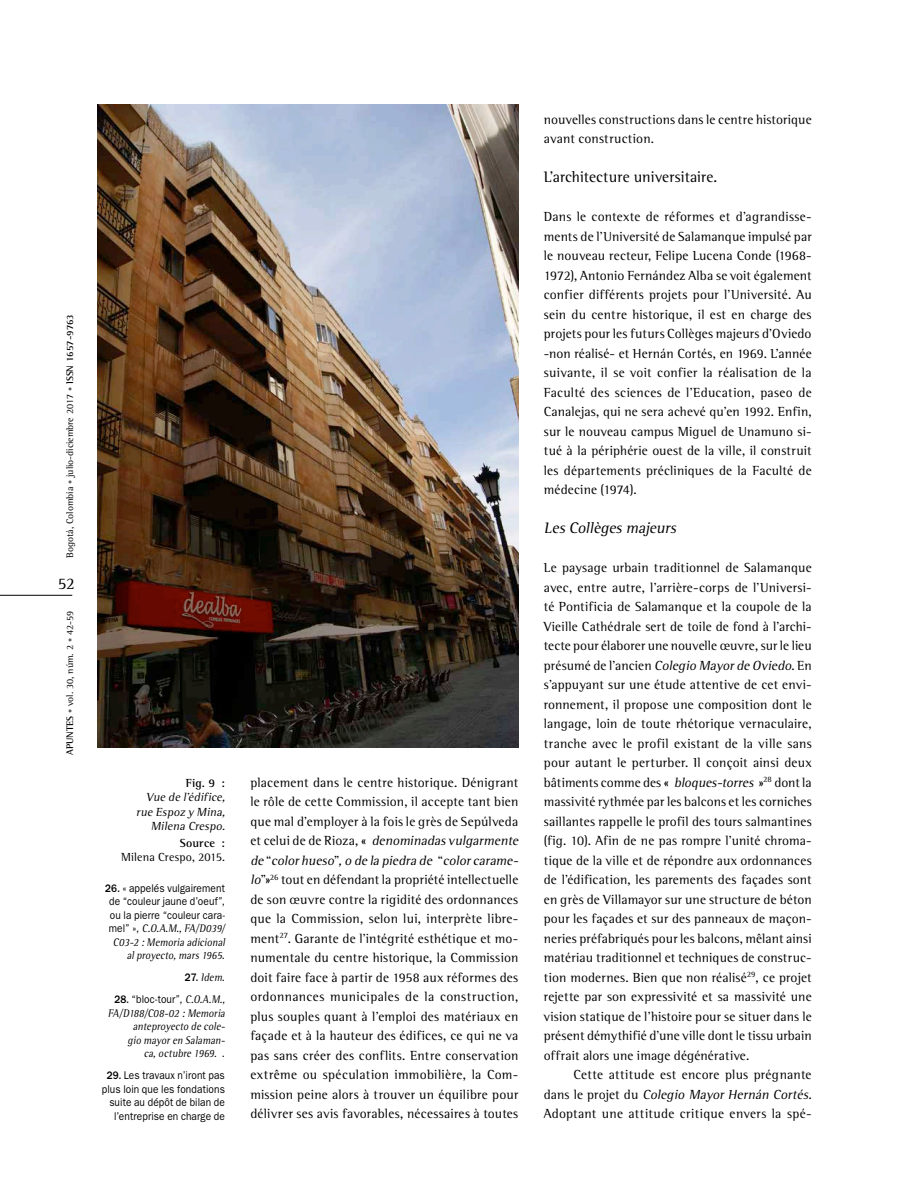
<style>
.page{position:relative;width:918px;height:1188px;background:#fff}
.page>*{position:absolute;margin:0;border:0;box-sizing:border-box;transform-origin:0 0}
.t1{font:16.5px "Agfa Rotis Semi Serif";color:#000}
.Subtitulo{font:15.75px "Agfa Rotis Semi Serif";letter-spacing:.01em;color:#000}
.Subtítulo_2{font:italic 15.75px "Agfa Rotis Semi Serif";color:#000}
.Body_Inicio{font:13.5px/19.5px "Agfa Rotis Semi Serif";letter-spacing:.01em;color:#000;text-align:justify}
.Body_Text{font:13.5px/19.5px "Agfa Rotis Semi Serif";letter-spacing:.015em;color:#000}
.Pie_de_Foto_Texto{font:italic 12px/14.4px "Agfa Rotis Semi Serif";color:#000;text-align:right}
.Pie_de_Foto_Texto_Fu{font:12px "Agfa Rotis Semi Serif";letter-spacing:.015em;color:#000}
.Pie_de_Foto_Subtítul{font:700 12px "Agfa Rotis Semi Serif";letter-spacing:.015em;color:#000}
.Pie_de_Página{font:11.25px/13.5px "ITC Franklin Gothic Std";letter-spacing:.01em;color:#000;text-align:right;scale:.9 1}
.Pie_de_Página-2{font:italic 11.25px/13.5px "Agfa Rotis Semi Serif";color:#000;text-align:right;scale:.9 1}
.t2{font:9.75px "Agfa Rotis Semi Serif";color:#000}
.s1{font-size:8.25px;color:#636466}
.s2{font-weight:700}
.s3{font-weight:500}
.s4{font-family:"Agfa Rotis Semi Serif";font-style:italic}
.s5{font-family:"ITC Franklin Gothic Std";font-weight:500;font-style:normal}
.s6{font-family:"ITC Franklin Gothic Std";font-style:normal}
.s7{font-style:italic}
</style>
<div class="page">
<hr style="left:0;top:595px;width:72px;height:1px;background:#000">
<img style="left:98px;top:104px;width:420px;height:644px">
<p class="t2" style="left:64px;top:558px;width:245px;rotate:-90deg">Bogotá, Colombia <span class="s1">•</span> julio-diciembre 2017 <span class="s1">•</span> <span class="s2">ISSN 1657-9763</span></p>
<p class="t1" style="left:58px;top:574px;width:18px">52</p>
<p class="t2" style="left:64px;top:755px;width:145px;rotate:-90deg"><span class="s2">APUNTES</span> <span class="s1">•</span> vol. 30, núm. 2 <span class="s1">•</span> 42-59</p>
<p class="Pie_de_Foto_Subtítul" style="left:186px;top:776px;width:41px">Fig. 9 :</p>
<p class="Pie_de_Foto_Texto" style="left:136px;top:790px;width:93px">Vue de l’édifice, rue Espoz y Mina,<br>Milena Crespo.</p>
<p class="Pie_de_Foto_Subtítul" style="left:180px;top:835px;width:47px">Source :</p>
<p class="Pie_de_Foto_Texto_Fu" style="left:121px;top:850px;width:105px">Milena Crespo, 2015.</p>
<p class="Pie_de_Página" style="left:105px;top:881px;width:137px"><span class="s3">26.</span> « appelés vulgairement de “couleur jaune d’oeuf”, ou la pierre “couleur cara&shy;m e l ” » , <span class="s4">C.O.A.M.,FA/D039/<br>C03-2 :Memoria adicional alproyecto,mars1965</span>.</p>
<p class="Pie_de_Página-2" style="left:185px;top:971px;width:46px"><span class="s5">2 7.</span> Idem<span class="s6">.</span></p>
<p class="Pie_de_Página-2" style="left:108px;top:993px;width:134px"><span class="s5">28.</span> <span class="s6">“bloc-tour”,</span> C.O.A.M.,<br>FA/D188/C08-02 :Memoria anteproyecto de cole-<br>gio mayoren Salaman&shy;ca,octubre 1969. <span class="s6">.</span></p>
<p class="Pie_de_Página" style="left:102px;top:1069px;width:138px"><span class="s3">29.</span> Les travaux n’iront pas plus loin que les fondations suite au dépôt de bilan de l’entreprise en charge de</p>
<p class="Body_Text" style="left:250px;top:772px;width:272px">placement dans le centre historique. Dénigrant le rôle de cette Commission, il accepte tant bien que mal d’employer à la fois le grès de Sepúlveda e t c el u i d e d e Ri o z a , « <span class="s7">denominadasvulgarmente de</span> “ <span class="s7">colorhueso</span>”<span class="s7">,o de la piedra de</span> “ <span class="s7">colorcarame&shy;lo</span>”»<sup>26</sup> tout en défendant la propriété intellectuelle de son œuvre contre la rigidité des ordonnances que la Commission, selon lui, interprète libre&shy;ment<sup>27</sup>. Garante de l’intégrité esthétique et mo&shy;numentale du centre historique, la Commission doit faire face à partir de 1958 aux réformes des ordonnances municipales de la construction, plus souples quant à l’emploi des matériaux en façade et à la hauteur des édifices, ce qui ne va pas sans créer des conflits. Entre conservation extrême ou spéculation immobilière, la Com&shy;mission peine alors à trouver un équilibre pour délivrer ses avis favorables, nécessaires à toutes</p>
<p class="Body_Text" style="left:544px;top:109px;width:269px">nouvelles constructions dans le centre historique avant construction.</p>
<p class="Subtitulo" style="left:544px;top:168px;width:175px">L’architecture universitaire.</p>
<p class="Body_Inicio" style="left:544px;top:207px;width:269px">Dans le contexte de réformes et d’agrandisse&shy;ments de l’Université de Salamanque impulsé par le nouveau recteur, Felipe Lucena Conde (1968- 1972), Antonio Fernández Alba se voit également confier différents projets pour l’Université. Au sein du centre historique, il est en charge des projets pour les futurs Collèges majeurs d’Oviedo -non réalisé- et Hernán Cortés, en 1969. L’année suivante, il se voit confier la réalisation de la Faculté des sciences de l’Education, paseo de Canalejas, qui ne sera achevé qu’en 1992. Enfin, sur le nouveau campus Miguel de Unamuno si&shy;tué à la périphérie ouest de la ville, il construit les départements précliniques de la Faculté de médecine (1974).</p>
<p class="Subtítulo_2" style="left:544px;top:519px;width:137px">LesCollègesmajeurs</p>
<p class="Body_Inicio" style="left:544px;top:558px;width:269px">Le paysage urbain traditionnel de Salamanque avec, entre autre, l’arrière-corps de l’Universi&shy;té Pontificia de Salamanque et la coupole de la Vieille Cathédrale sert de toile de fond à l’archi&shy;tecte pour élaborer une nouvelle œuvre, sur le lieu présumé de l’ancien <span class="s7">Colegio Mayorde Oviedo</span>. En s’appuyant sur une étude attentive de cet envi&shy;ronnement, il propose une composition dont le langage, loin de toute rhétorique vernaculaire, tranche avec le profil existant de la ville sans pour autant le perturber. Il conçoit ainsi deux bâtiments comme des « <span class="s7">bloques-torres</span> »<sup>28</sup> dont la massivité rythmée par les balcons et les corniches saillantes rappelle le profil des tours salmantines (fig. 10). Afin de ne pas rompre l’unité chroma&shy;tique de la ville et de répondre aux ordonnances de l’édification, les parements des façades sont en grès de Villamayor sur une structure de béton pour les façades et sur des panneaux de maçon&shy;neries préfabriqués pour les balcons, mêlant ainsi matériau traditionnel et techniques de construc&shy;tion modernes. Bien que non réalisé<sup>29</sup>, ce projet rejette par son expressivité et sa massivité une vision statique de l’histoire pour se situer dans le présent démythifié d’une ville dont le tissu urbain offrait alors une image dégénérative.</p>
<p class="Body_Text" style="left:544px;top:1065px;width:272px;text-indent:30px">Cette attitude est encore plus prégnante d a n s l e p r oj e t d u <span class="s7">Colegio Mayor Hernán Cortés.<br></span>Adoptant une attitude critique envers la spé-</p>
</div>
